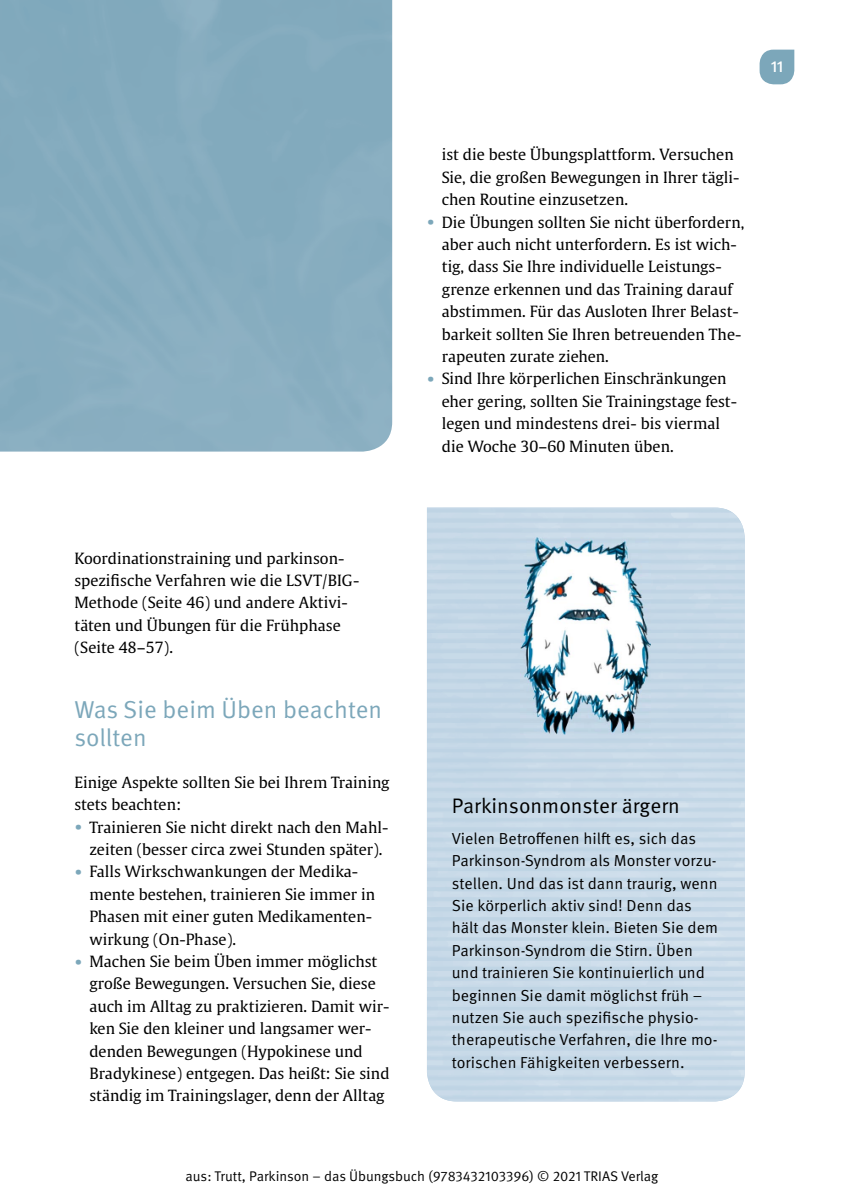
<style>
.page{position:relative;width:844px;height:1191px;background:#fff}
.page>*{position:absolute;margin:0;border:0;box-sizing:border-box;transform-origin:0 0}
.t1{font:24.5px/28px "Meta Pro Norm";color:#7ca7ba}
.t2{font:21px "Meta Pro Norm";color:#000}
.t3{font:15.92px/22.4px "Meta Pro Norm";letter-spacing:.005em;color:#000}
.t4{font:500 15.92px "Meta Pro";color:#fff}
.t5{font:15.4px/22.4px "Thieme Gulliver 2011";letter-spacing:.005em;color:#000}
.t6{font:14px "Meta Pro";letter-spacing:-.005em;color:#000}
.s1{font-weight:700;font-size:17.5px;color:#7ca7ba}
</style>
<div class="page">
<svg style="left:759px;top:50px;width:35px;height:34px"></svg>
<div style="left:454px;top:1088px;width:287px;height:13px;background:#c7d9e8"></div>
<img style="left:454px;top:507px;width:290px;height:581px">
<img style="left:520px;top:537px;width:130px;height:197px">
<p class="t4" style="left:770px;top:55px;width:14px">11</p>
<p class="t5" style="left:441px;top:143px;width:299px">ist die beste Übungsplattform. Versuchen<br>Sie, die großen Bewegungen in Ihrer tägli&shy;chen Routine einzusetzen.</p>
<p class="t5" style="left:441px;top:210px;width:304px;text-indent:-15px"><span class="s1">•</span> Die Übungen sollten Sie nicht überfordern, aber auch nicht unterfordern. Es ist wich&shy;tig, dass Sie Ihre individuelle Leistungs&shy;grenze erkennen und das Training darauf abstimmen. Für das Ausloten Ihrer Belast&shy;barkeit sollten Sie Ihren betreuenden The&shy;rapeuten zurate ziehen.</p>
<p class="t5" style="left:441px;top:367px;width:296px;text-indent:-15px"><span class="s1">•</span> Sind Ihre körperlichen Einschränkungen eher gering, sollten Sie Trainingstage fest&shy;legen und mindestens drei- bis viermal die Woche 30–60 Minuten üben.</p>
<p class="t5" style="left:74px;top:546px;width:286px">Koordinationstraining und parkinson&shy;spezifische Verfahren wie die LSVT/BIG-Methode (Seite 46) und andere Aktivi&shy;täten und Übungen für die Frühphase (Seite 48–57).</p>
<h1 class="t1" style="left:74px;top:694px;width:309px">Was Sie beim Üben beachten sollten</h1>
<p class="t5" style="left:74px;top:770px;width:316px">Einige Aspekte sollten Sie bei Ihrem Training stets beachten:</p>
<p class="t5" style="left:74px;top:815px;width:315px;text-align:center"><span class="s1">•</span> Trainieren Sie nicht direkt nach den Mahl&shy;zeiten (besser circa zwei Stunden später).</p>
<p class="t5" style="left:89px;top:859px;width:287px;text-indent:-15px"><span class="s1">•</span> Falls Wirkschwankungen der Medika&shy;mente bestehen, trainieren Sie immer in Phasen mit einer guten Medikamenten&shy;wirkung (On-Phase).</p>
<p class="t5" style="left:89px;top:949px;width:301px;text-indent:-15px"><span class="s1">•</span> Machen Sie beim Üben immer möglichst große Bewegungen. Versuchen Sie, diese auch im Alltag zu praktizieren. Damit wir&shy;ken Sie den kleiner und langsamer wer&shy;denden Bewegungen (Hypokinese und Bradykinese) entgegen. Das heißt: Sie sind ständig im Trainingslager, denn der Alltag</p>
<h2 class="t2" style="left:451px;top:789px;width:229px">Parkinsonmonster ärgern</h2>
<p class="t3" style="left:451px;top:826px;width:268px">Vielen Betroffenen hilft es, sich das Parkinson-Syndrom als Monster vorzu&shy;stellen. Und das ist dann traurig, wenn Sie körperlich aktiv sind! Denn das hält das Monster klein. Bieten Sie dem Parkinson-Syndrom die Stirn. Üben und trainieren Sie kontinuierlich und beginnen Sie damit möglichst früh – nutzen Sie auch spezifische physio&shy;therapeutische Verfahren, die Ihre mo&shy;torischen Fähigkeiten verbessern.</p>
<p class="t6" style="left:185px;top:1167px;width:474px">aus: Trutt, Parkinson – das Übungsbuch (9783432103396) © 2021 TRIAS Verlag</p>
</div>
